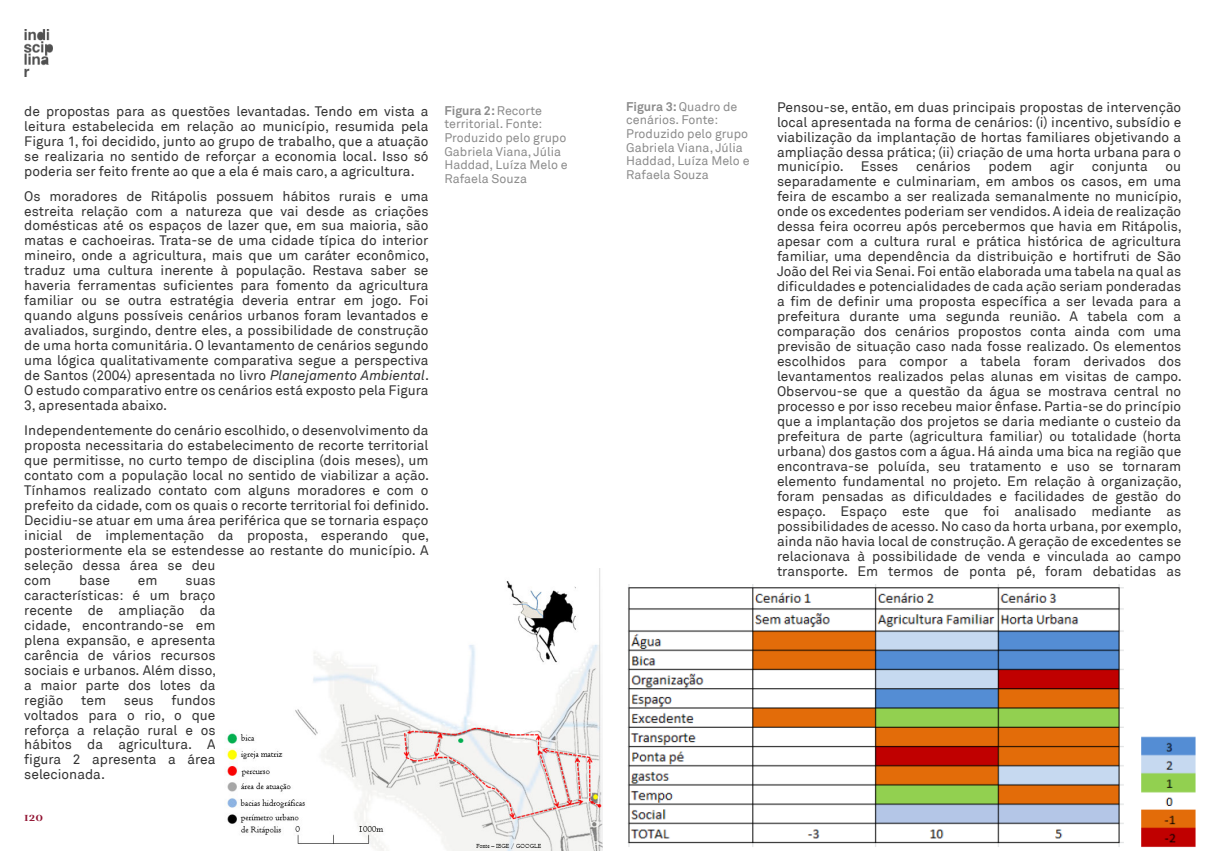
<style>
.page{position:relative;width:1205px;height:851px;background:#fff}
.page>*{position:absolute;margin:0;border:0;box-sizing:border-box;transform-origin:0 0}
.t1{font:13.75px/15px "Akkurat";color:#333;text-align:justify}
.t2{font:12.5px/13.6px "Akkurat";color:#8c8c8c}
.t3{font:700 12.5px "Rufina";color:#911231}
.s1{font-style:italic}
.s2{font-weight:700}
</style>
<div class="page">
<img style="left:24px;top:30px;width:28px;height:46px">
<img style="left:226px;top:568px;width:376px;height:282px">
<img style="left:627px;top:584px;width:569px;height:263px">
<p class="t1" style="left:24px;top:103px;width:406px">de propostas para as questões levantadas. Tendo em vista a leitura estabelecida em relação ao município, resumida pela Figura 1, foi decidido, junto ao grupo de trabalho, que a atuação se realizaria no sentido de reforçar a economia local. Isso só poderia ser feito frente ao que a ela é mais caro, a agricultura.</p>
<p class="t1" style="left:24px;top:188px;width:406px">Os moradores de Ritápolis possuem hábitos rurais e uma estreita relação com a natureza que vai desde as criações domésticas até os espaços de lazer que, em sua maioria, são matas e cachoeiras. Trata-se de uma cidade típica do interior mineiro, onde a agricultura, mais que um caráter econômico, traduz uma cultura inerente à população. Restava saber se haveria ferramentas suficientes para fomento da agricultura familiar ou se outra estratégia deveria entrar em jogo. Foi quando alguns possíveis cenários urbanos foram levantados e avaliados, surgindo, dentre eles, a possibilidade de construção de uma horta comunitária. O levantamento de cenários segundo uma lógica qualitativamente comparativa segue a perspectiva de Santos (2004) apresentada no livro <span class="s1">Planejamento Ambiental</span>.<br>O estudo comparativo entre os cenários está exposto pela Figura 3, apresentada abaixo.</p>
<p class="t1" style="left:24px;top:422px;width:406px;text-align:left">Independentemente do cenário escolhido, o desenvolvimento da proposta necessitaria do estabelecimento de recorte territorial que permitisse, no curto tempo de disciplina (dois meses), um contato com a população local no sentido de viabilizar a ação.<br>Tínhamos realizado contato com alguns moradores e com o prefeito da cidade, com os quais o recorte territorial foi definido.<br>Decidiu-se atuar em uma área periférica que se tornaria espaço inicial de implementação da proposta, esperando que, posteriormente ela se estendesse ao restante do município. A seleção dessa área se deu<br>com</p>
<p class="t1" style="left:79px;top:572px;width:32px">base</p>
<p class="t1" style="left:138px;top:572px;width:21px">em</p>
<p class="t1" style="left:24px;top:572px;width:193px;text-indent:161px">suas características: é um braço recente de ampliação da cidade, encontrando-se em plena expansão, e apresenta carência de vários recursos sociais e urbanos. Além disso, a maior parte dos lotes da região</p>
<p class="t1" style="left:24px;top:691px;width:193px;text-indent:147px">fundos voltados para o rio, o que reforça a relação rural e os hábitos da agricultura. A figura 2 apresenta a área selecionada.</p>
<p class="t1" style="left:81px;top:691px;width:26px">tem</p>
<p class="t1" style="left:124px;top:691px;width:31px">seus</p>
<p class="t3" style="left:24px;top:808px;width:20px">120</p>
<p class="t2" style="left:444px;top:103px;width:125px"><span class="s2">Figura 2:</span>Recorte territorial. Fonte:<br>Produzido pelo grupo<br>Gabriela Viana, Júlia<br>Haddad, Luíza Melo e<br>Rafaela Souza</p>
<p class="t2" style="left:626px;top:99px;width:125px"><span class="s2">Figura 3:</span>Quadro de cenários. Fonte:<br>Produzido pelo grupo<br>Gabriela Viana, Júlia<br>Haddad, Luíza Melo e<br>Rafaela Souza</p>
<p class="t1" style="left:777px;top:99px;width:406px">Pensou-se, então, em duas principais propostas de intervenção local apresentada na forma de cenários: (i) incentivo, subsídio e viabilização da implantação de hortas familiares objetivando a ampliação dessa prática; (ii) criação de uma horta urbana para o município. Esses</p>
<p class="t1" style="left:916px;top:159px;width:56px">cenários</p>
<p class="t1" style="left:988px;top:159px;width:45px">podem</p>
<p class="t1" style="left:1050px;top:159px;width:26px">agir</p>
<p class="t1" style="left:1092px;top:159px;width:57px">conjunta</p>
<p class="t1" style="left:777px;top:159px;width:406px;text-indent:389px">ou separadamente e culminariam, em ambos os casos, em uma feira de escambo a ser realizada semanalmente no município, onde os excedentes poderiam ser vendidos. A ideia de realização dessa feira ocorreu após percebermos que havia em Ritápolis, apesar com a cultura rural e prática histórica de agricultura familiar, uma dependência da distribuição e hortifruti de São João del Rei via Senai. Foi então elaborada uma tabela na qual as dificuldades e potencialidades de cada ação seriam ponderadas a fim de definir uma proposta específica a ser levada para a prefeitura durante uma segunda reunião. A tabela com a comparação dos cenários propostos conta ainda com uma previsão de situação caso nada fosse realizado. Os elementos escolhidos para compor a tabela foram derivados dos levantamentos realizados pelas alunas em visitas de campo.<br>Observou-se que a questão da água se mostrava central no processo e por isso recebeu maior ênfase. Partia-se do princípio que a implantação dos projetos se daria mediante o custeio da prefeitura de parte (agricultura familiar) ou totalidade (horta urbana) dos gastos com a água. Há ainda uma bica na região que encontrava-se poluída, seu tratamento e uso se tornaram elemento fundamental no projeto. Em relação à organização, foram pensadas as dificuldades e facilidades de gestão do espaço. Espaço este que foi analisado mediante as possibilidades de acesso. No caso da horta urbana, por exemplo, ainda não havia local de construção. A geração de excedentes se relacionava à possibilidade de venda e vinculada ao campo transporte. Em termos de ponta pé, foram debatidas as</p>
</div>
